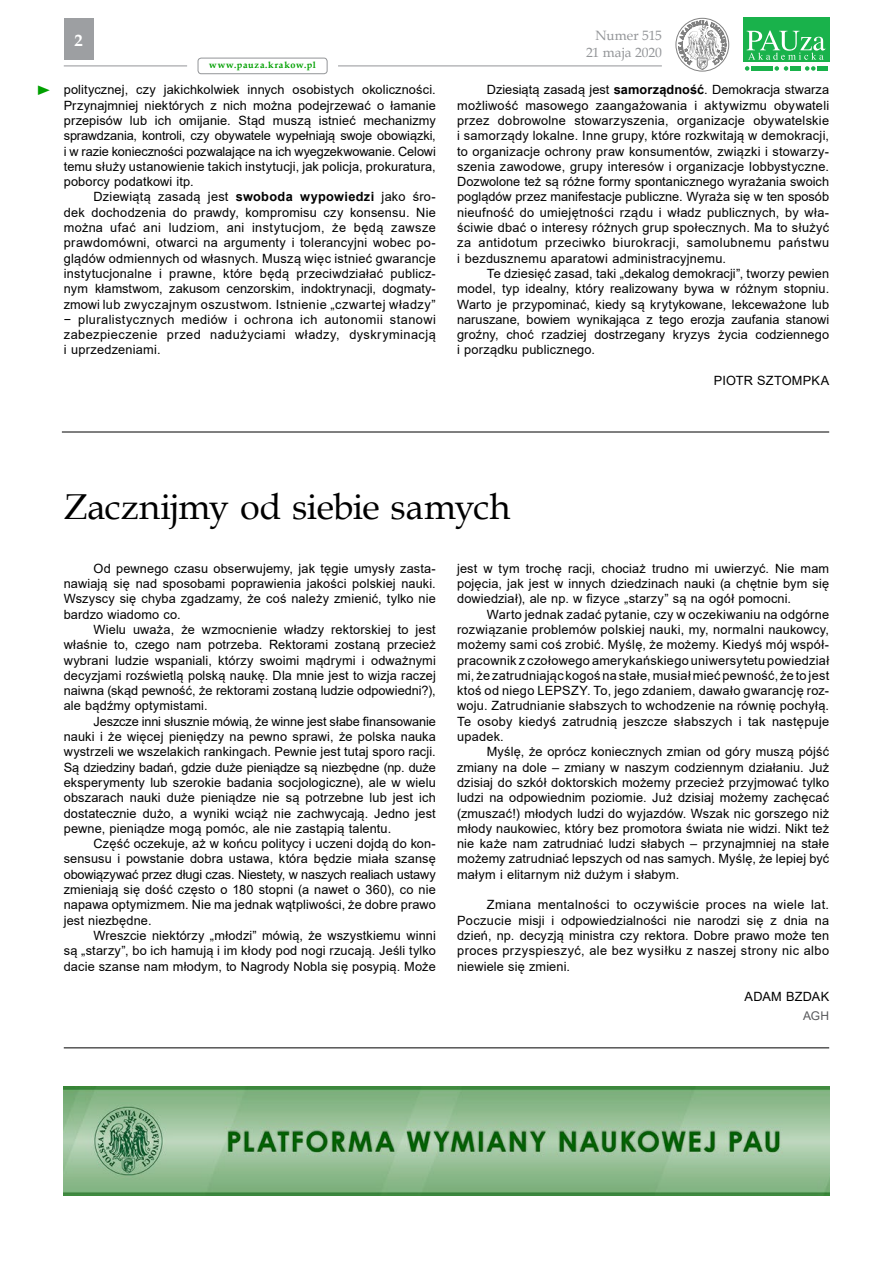
<style>
.page{position:relative;width:893px;height:1263px;background:#fff}
.page>*{position:absolute;margin:0;border:0;box-sizing:border-box;transform-origin:0 0}
.t1{font:36px "Book Antiqua";letter-spacing:-.01em;color:#000}
.t2{font:700 16.5px "Book Antiqua";color:#fff}
.t3{font:13.5px/16.2px "Book Antiqua";letter-spacing:-.005em;color:#939598;text-align:right}
.t4{font:13.5px "Times New Roman";color:#00a000;scale:1.22 1}
.t5{font:12.75px/15.3px "Arial";letter-spacing:.01em;color:#000;text-align:justify}
.t6{font:12px "Arial";color:#58595b}
.t7{font:700 9.15px "Book Antiqua";letter-spacing:.075em;color:#00a000}
.s1{font-weight:700}
</style>
<div class="page">
<svg style="left:745px;top:66px;width:4px;height:5px"></svg>
<svg style="left:774px;top:66px;width:14px;height:5px"></svg>
<svg style="left:805px;top:66px;width:10px;height:5px"></svg>
<div style="left:751px;top:66px;width:10px;height:5px;background:#19b24b"></div>
<div style="left:763px;top:66px;width:10px;height:5px;background:#19b24b"></div>
<div style="left:790px;top:66px;width:10px;height:5px;background:#19b24b"></div>
<div style="left:817px;top:66px;width:10px;height:5px;background:#19b24b"></div>
<div style="left:743px;top:18px;width:86px;height:44px;background:#19b24b"></div>
<svg style="left:747px;top:30px;width:78px;height:30px"></svg>
<div style="left:676px;top:18px;width:53px;height:53px;border:1px solid #000;border-radius:50%"></div>
<svg style="left:678px;top:17px;width:48px;height:53px"></svg>
<div style="left:198px;top:58px;width:129px;height:16px;border:1px solid #939598;border-radius:3px"></div>
<hr style="left:338px;top:66px;width:324px;height:1px;background:#939598">
<hr style="left:64px;top:66px;width:123px;height:1px;background:#939598">
<div style="left:64px;top:18px;width:30px;height:42px;background:#9d9fa2"></div>
<hr style="left:64px;top:1047px;width:765px;height:1px;background:#000">
<img style="left:64px;top:1086px;width:765px;height:109px">
<hr style="left:62px;top:432px;width:767px;height:1px;background:#000">
<p class="t4" style="left:36px;top:81px;width:15px">►</p>
<p class="t2" style="left:75px;top:30px;width:10px">2</p>
<p class="t7" style="left:209px;top:59px;width:108px">www.pauza.krakow.pl</p>
<p class="t5" style="left:64px;top:82px;width:374px">politycznej, czy jakichkolwiek innych osobistych okoliczności.<br>Przynajmniej niektórych z nich można podejrzewać o łamanie przepisów lub ich omijanie. Stąd muszą istnieć mechanizmy sprawdzania, kontroli, czy obywatele wypełniają swoje obowiązki, i w razie konieczności pozwalające na ich wyegzekwowanie. Celowi temu służy ustanowienie takich instytucji, jak policja, prokuratura, poborcy podatkowi itp.</p>
<p class="t5" style="left:64px;top:189px;width:374px;text-indent:30px">Dziewiątą zasadą jest <span class="s1">swoboda wypowiedzi</span> jako śro&shy;dek dochodzenia do prawdy, kompromisu czy konsensu. Nie można ufać ani ludziom, ani instytucjom, że będą zawsze prawdomówni, otwarci na argumenty i tolerancyjni wobec po&shy;glądów odmiennych od własnych. Muszą więc istnieć gwarancje instytucjonalne i prawne, które będą przeciwdziałać publicz&shy;nym kłamstwom, zakusom cenzorskim, indoktrynacji, dogmaty&shy;zmowi lub zwyczajnym oszustwom. Istnienie „czwartej władzy” − pluralistycznych mediów i ochrona ich autonomii stanowi zabezpieczenie przed nadużyciami władzy, dyskryminacją i uprzedzeniami.</p>
<p class="t3" style="left:586px;top:27px;width:77px">Numer 515<br>21 maja 2020</p>
<p class="t5" style="left:457px;top:82px;width:374px;text-indent:30px">Dziesiątą zasadą jest <span class="s1">samorządność</span>. Demokracja stwarza możliwość masowego zaangażowania i aktywizmu obywateli przez dobrowolne stowarzyszenia, organizacje obywatelskie i samorządy lokalne. Inne grupy, które rozkwitają w demokracji, to organizacje ochrony praw konsumentów, związki i stowarzy&shy;szenia zawodowe, grupy interesów i organizacje lobbystyczne.<br>Dozwolone też są różne formy spontanicznego wyrażania swoich poglądów przez manifestacje publiczne. Wyraża się w ten sposób nieufność do umiejętności rządu i władz publicznych, by wła&shy;ściwie dbać o interesy różnych grup społecznych. Ma to służyć za antidotum przeciwko biurokracji, samolubnemu państwu i bezdusznemu aparatowi administracyjnemu.</p>
<p class="t5" style="left:457px;top:266px;width:374px;text-indent:30px">Te dziesięć zasad, taki „dekalog demokracji”, tworzy pewien model, typ idealny, który realizowany bywa w różnym stopniu.<br>Warto je przypominać, kiedy są krytykowane, lekceważone lub naruszane, bowiem wynikająca z tego erozja zaufania stanowi groźny, choć rzadziej dostrzegany kryzys życia codziennego i porządku publicznego.</p>
<p class="t5" style="left:714px;top:373px;width:117px">PIOTR SZTOMPKA</p>
<h1 class="t1" style="left:64px;top:482px;width:448px">Zacznijmy od siebie samych</h1>
<p class="t5" style="left:64px;top:560px;width:374px;text-indent:30px">Od pewnego czasu obserwujemy, jak tęgie umysły zasta&shy;nawiają się nad sposobami poprawienia jakości polskiej nauki.<br>Wszyscy się chyba zgadzamy, że coś należy zmienić, tylko nie bardzo wiadomo co.</p>
<p class="t5" style="left:64px;top:622px;width:374px;text-indent:30px">Wielu uważa, że wzmocnienie władzy rektorskiej to jest właśnie to, czego nam potrzeba. Rektorami zostaną przecież wybrani ludzie wspaniali, którzy swoimi mądrymi i odważnymi decyzjami rozświetlą polską naukę. Dla mnie jest to wizja raczej naiwna (skąd pewność, że rektorami zostaną ludzie odpowiedni?), ale bądźmy optymistami.</p>
<p class="t5" style="left:64px;top:713px;width:374px;text-indent:30px">Jeszcze inni słusznie mówią, że winne jest słabe finansowanie nauki i że więcej pieniędzy na pewno sprawi, że polska nauka wystrzeli we wszelakich rankingach. Pewnie jest tutaj sporo racji.<br>Są dziedziny badań, gdzie duże pieniądze są niezbędne (np. duże eksperymenty lub szerokie badania socjologiczne), ale w wielu obszarach nauki duże pieniądze nie są potrzebne lub jest ich dostatecznie dużo, a wyniki wciąż nie zachwycają. Jedno jest pewne, pieniądze mogą pomóc, ale nie zastąpią talentu.</p>
<p class="t5" style="left:64px;top:836px;width:374px;text-indent:30px">Część oczekuje, aż w końcu politycy i uczeni dojdą do kon&shy;sensusu i powstanie dobra ustawa, która będzie miała szansę obowiązywać przez długi czas. Niestety, w naszych realiach ustawy zmieniają się dość często o 180 stopni (a nawet o 360), co nie napawa optymizmem. Nie ma jednak wątpliwości, że dobre prawo jest niezbędne.</p>
<p class="t5" style="left:64px;top:928px;width:374px;text-indent:30px">Wreszcie niektórzy „młodzi” mówią, że wszystkiemu winni są „starzy”, bo ich hamują i im kłody pod nogi rzucają. Jeśli tylko dacie szanse nam młodym, to Nagrody Nobla się posypią. Może</p>
<p class="t5" style="left:457px;top:560px;width:374px">jest w tym trochę racji, chociaż trudno mi uwierzyć. Nie mam pojęcia, jak jest w innych dziedzinach nauki (a chętnie bym się dowiedział), ale np. w fizyce „starzy” są na ogół pomocni.</p>
<p class="t5" style="left:457px;top:606px;width:374px;text-indent:30px">Warto jednak zadać pytanie, czy w oczekiwaniu na odgórne rozwiązanie problemów polskiej nauki, my, normalni naukowcy, możemy sami coś zrobić. Myślę, że możemy. Kiedyś mój współ&shy;pracownik z czołowego amerykańskiego uniwersytetu powiedział mi, że zatrudniając kogoś na stałe, musiał mieć pewność, że to jest ktoś od niego LEPSZY. To, jego zdaniem, dawało gwarancję roz&shy;woju. Zatrudnianie słabszych to wchodzenie na równię pochyłą.<br>Te osoby kiedyś zatrudnią jeszcze słabszych i tak następuje upadek.</p>
<p class="t5" style="left:457px;top:744px;width:374px;text-indent:30px">Myślę, że oprócz koniecznych zmian od góry muszą pójść zmiany na dole – zmiany w naszym codziennym działaniu. Już dzisiaj do szkół doktorskich możemy przecież przyjmować tylko ludzi na odpowiednim poziomie. Już dzisiaj możemy zachęcać (zmuszać!) młodych ludzi do wyjazdów. Wszak nic gorszego niż młody naukowiec, który bez promotora świata nie widzi. Nikt też nie każe nam zatrudniać ludzi słabych – przynajmniej na stałe możemy zatrudniać lepszych od nas samych. Myślę, że lepiej być małym i elitarnym niż dużym i słabym.</p>
<p class="t5" style="left:457px;top:897px;width:374px;text-indent:30px">Zmiana mentalności to oczywiście proces na wiele lat.<br>Poczucie misji i odpowiedzialności nie narodzi się z dnia na dzień, np. decyzją ministra czy rektora. Dobre prawo może ten proces przyspieszyć, ale bez wysiłku z naszej strony nic albo niewiele się zmieni.</p>
<p class="t5" style="left:744px;top:989px;width:86px">ADAM BZDAK</p>
<p class="t6" style="left:803px;top:1007px;width:28px">AGH</p>
</div>
